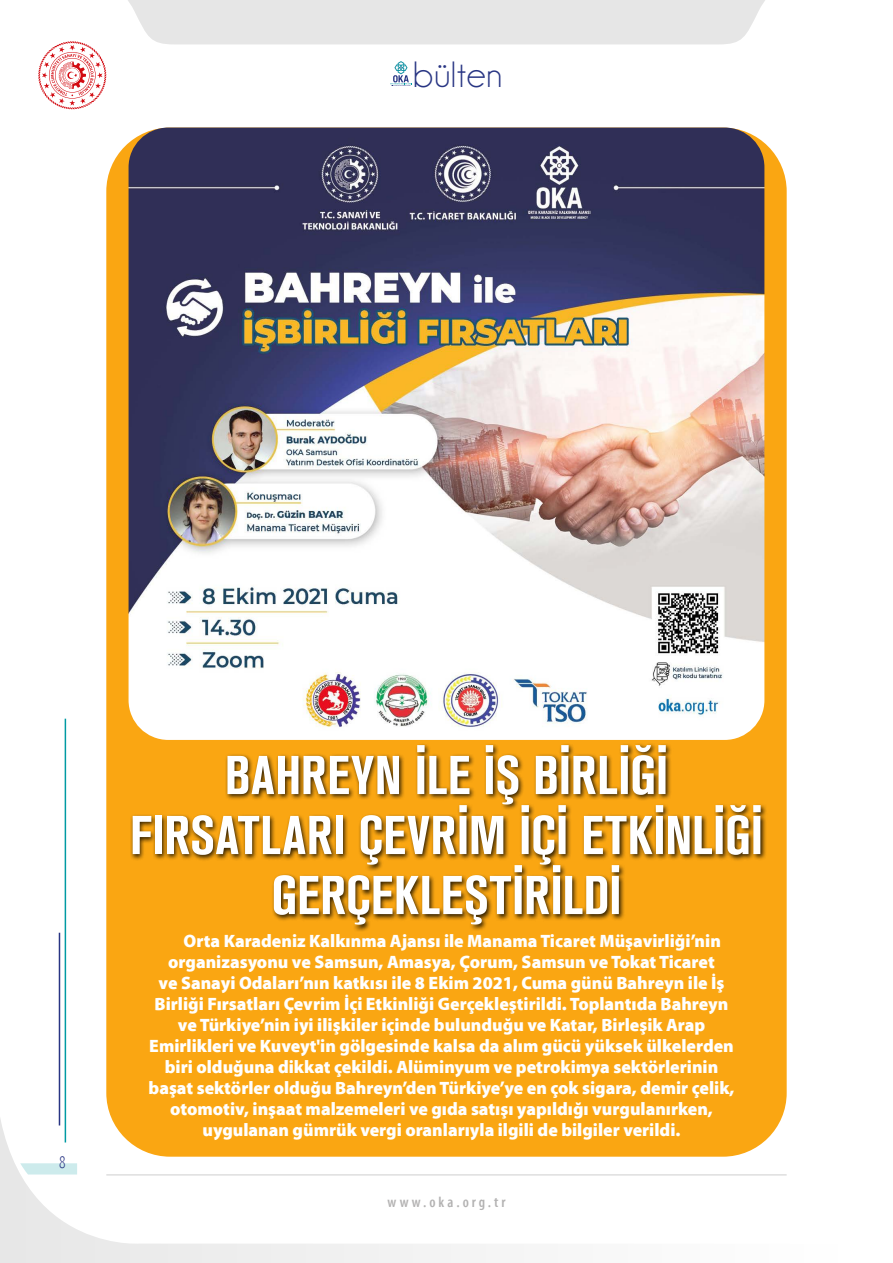
<style>
.page{position:relative;width:893px;height:1263px;background:#fff}
.page>*{position:absolute;margin:0;border:0;box-sizing:border-box;transform-origin:0 0}
.t1{font:700 condensed 54px/60px "Akzidenz Grotesk";letter-spacing:.01em;color:#fff;text-align:center}
.t2{font:36.9px "Champagne&Limousines";letter-spacing:.02em;color:#283583}
.t3{font:900 18px "Myriad Pro";color:#fff}
.t4{font:300 condensed 18px "Myriad Pro";color:#283583}
.t5{font:600 condensed 15px "Myriad Pro";letter-spacing:.2em;color:#b3b2b2}
</style>
<div class="page">
<svg style="left:0;top:1053px;width:787px;height:210px"></svg>
<svg style="left:20px;top:1163px;width:57px;height:11px"></svg>
<hr style="left:65px;top:719px;width:1px;height:423px;background:#009aa3">
<hr style="left:59px;top:933px;width:1px;height:192px;background:#283583">
<hr style="left:106px;top:1174px;width:681px;height:1px;background:#000">
<svg style="left:38px;top:0;width:727px;height:109px"></svg>
<div style="left:106px;top:128px;width:681px;height:1029px;background:#faa612;border-radius:64px"></div>
<div style="left:130px;top:743px;width:637px;height:189px;background:#000;opacity:.8"></div>
<img style="left:129px;top:128px;width:635px;height:612px">
<h2 class="t2" style="left:413px;top:56px;width:91px">bülten</h2>
<p class="t4" style="left:59px;top:1153px;width:8px">8</p>
<h1 class="t1" style="left:130px;top:745px;width:635px">BAHREYN ILE İŞ BIRLIĞI<br>FIRSATLARI ÇEVRIM İÇI ETKINLIĞI<br>GERÇEKLEŞTIRILDI</h1>
<p class="t3" style="left:183px;top:931px;width:539px">Orta Karadeniz Kalkınma Ajansı ile Manama Ticaret Müşavirliği’nin</p>
<p class="t3" style="left:168px;top:952px;width:548px">organizasyonu ve Samsun, Amasya, Çorum, Samsun ve Tokat Ticaret</p>
<p class="t3" style="left:159px;top:973px;width:567px">ve Sanayi Odaları’nın katkısı ile 8 Ekim 2021, Cuma günü Bahreyn ile İş</p>
<p class="t3" style="left:155px;top:994px;width:575px">Birliği Fırsatları Çevrim İçi Etkinliği Gerçekleştirildi. Toplantıda Bahreyn</p>
<p class="t3" style="left:178px;top:1015px;width:529px">ve Türkiye’nin iyi ilişkiler içinde bulunduğu ve Katar, Birleşik Arap</p>
<p class="t3" style="left:149px;top:1036px;width:586px">Emirlikleri ve Kuveyt'in gölgesinde kalsa da alım gücü yüksek ülkelerden</p>
<p class="t3" style="left:165px;top:1057px;width:555px">biri olduğuna dikkat çekildi. Alüminyum ve petrokimya sektörlerinin</p>
<p class="t3" style="left:149px;top:1078px;width:587px">başat sektörler olduğu Bahreyn’den Türkiye’ye en çok sigara, demir çelik,</p>
<p class="t3" style="left:170px;top:1099px;width:544px">otomotiv, inşaat malzemeleri ve gıda satışı yapıldığı vurgulanırken,</p>
<p class="t3" style="left:203px;top:1120px;width:479px">uygulanan gümrük vergi oranlarıyla ilgili de bilgiler verildi.</p>
<p class="t5" style="left:387px;top:1194px;width:120px">www.oka.org.tr</p>
</div>
